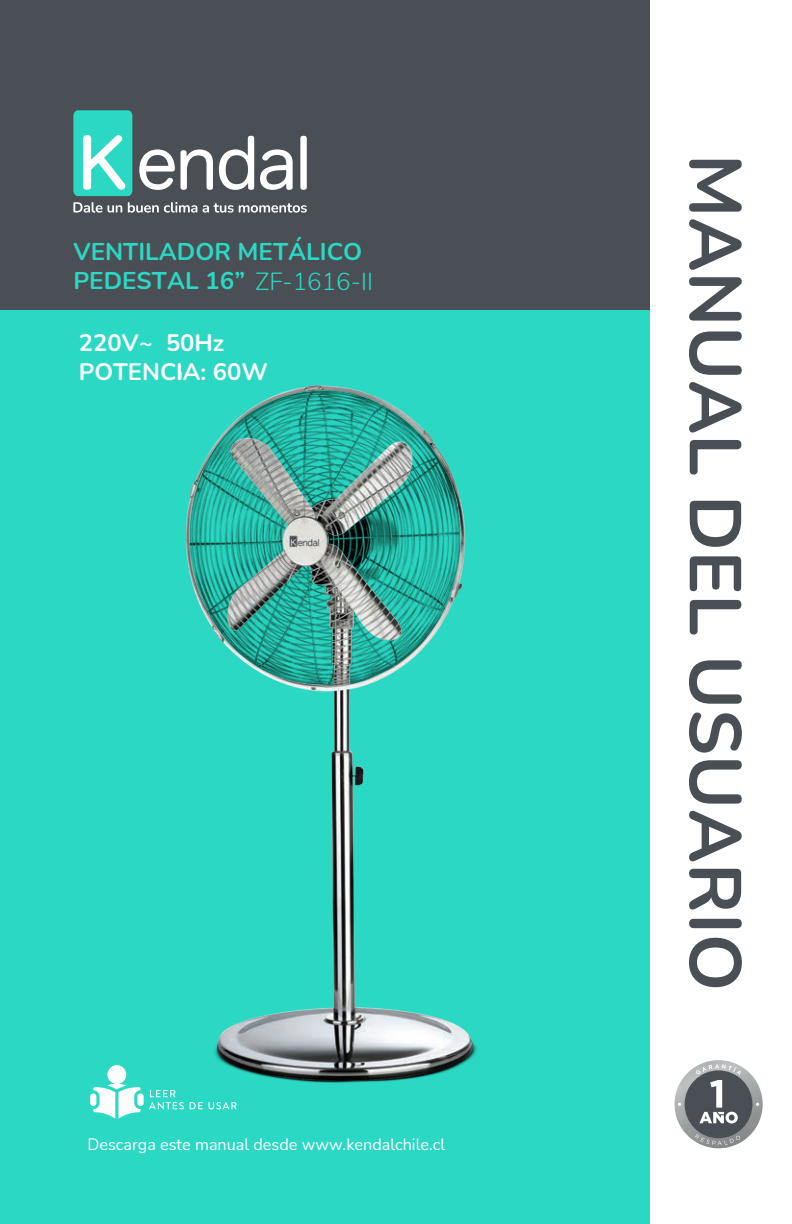
<style>
.page{position:relative;width:792px;height:1224px;background:#fff}
.page>*{position:absolute;margin:0;border:0;box-sizing:border-box;transform-origin:0 0}
.t1{font:700 73px "Nunito";color:#4a4f55}
.t2{font:700 24.2px "Nunito";color:#2bd8c4}
.t3{font:700 23.8px/28.6px "Nunito";color:#fff}
.t4{font:16.2px "Nunito";color:#fff}
.s1{font-weight:300}
</style>
<div class="page">
<div style="left:0;top:0;width:650px;height:1224px;background:#2bd8c4"></div>
<div style="left:0;top:0;width:650px;height:309px;background:#4a4f55"></div>
<div style="left:107px;top:1065px;width:19px;height:19px;background:#fff;border-radius:50%"></div>
<div style="left:137px;top:1093px;width:7px;height:13px;background:#fff;border-radius:3px"></div>
<div style="left:90px;top:1093px;width:6px;height:13px;background:#fff;border-radius:3px"></div>
<svg style="left:93px;top:1084px;width:48px;height:35px"></svg>
<svg style="left:149px;top:1090px;width:35px;height:19px"></svg>
<svg style="left:190px;top:1103px;width:47px;height:6px"></svg>
<svg style="left:139px;top:149px;width:36px;height:41px"></svg>
<svg style="left:181px;top:149px;width:32px;height:41px"></svg>
<svg style="left:219px;top:136px;width:35px;height:54px"></svg>
<svg style="left:260px;top:149px;width:33px;height:41px"></svg>
<svg style="left:300px;top:136px;width:7px;height:54px"></svg>
<svg style="left:73px;top:110px;width:59px;height:86px"></svg>
<svg style="left:73px;top:202px;width:49px;height:11px"></svg>
<svg style="left:128px;top:202px;width:69px;height:11px"></svg>
<svg style="left:203px;top:203px;width:104px;height:10px"></svg>
<img style="left:675px;top:1060px;width:88px;height:88px;border-radius:44px">
<div style="left:685px;top:1070px;width:67px;height:68px;background:#4a4f55;border-radius:50%"></div>
<svg style="left:695px;top:1134px;width:45px;height:11px"></svg>
<svg style="left:696px;top:1064px;width:45px;height:60px"></svg>
<img style="left:181px;top:385px;width:296px;height:718px">
<p class="t2" style="left:73px;top:234px;width:290px">VENTILADOR METÁLICO</p>
<p class="t2" style="left:73px;top:264px;width:301px">PEDESTAL 16” <span class="s1">ZF-1616-II</span></p>
<p class="t3" style="left:79px;top:328px;width:191px">220V~ 50Hz<br>POTENCIA: 60W</p>
<p class="t4" style="left:87px;top:1133px;width:359px">Descarga este manual desde www.kendalchile.cl</p>
<p class="t1" style="left:767px;top:154px;width:839px;rotate:90deg">MANUAL DEL USUARIO</p>
</div>
